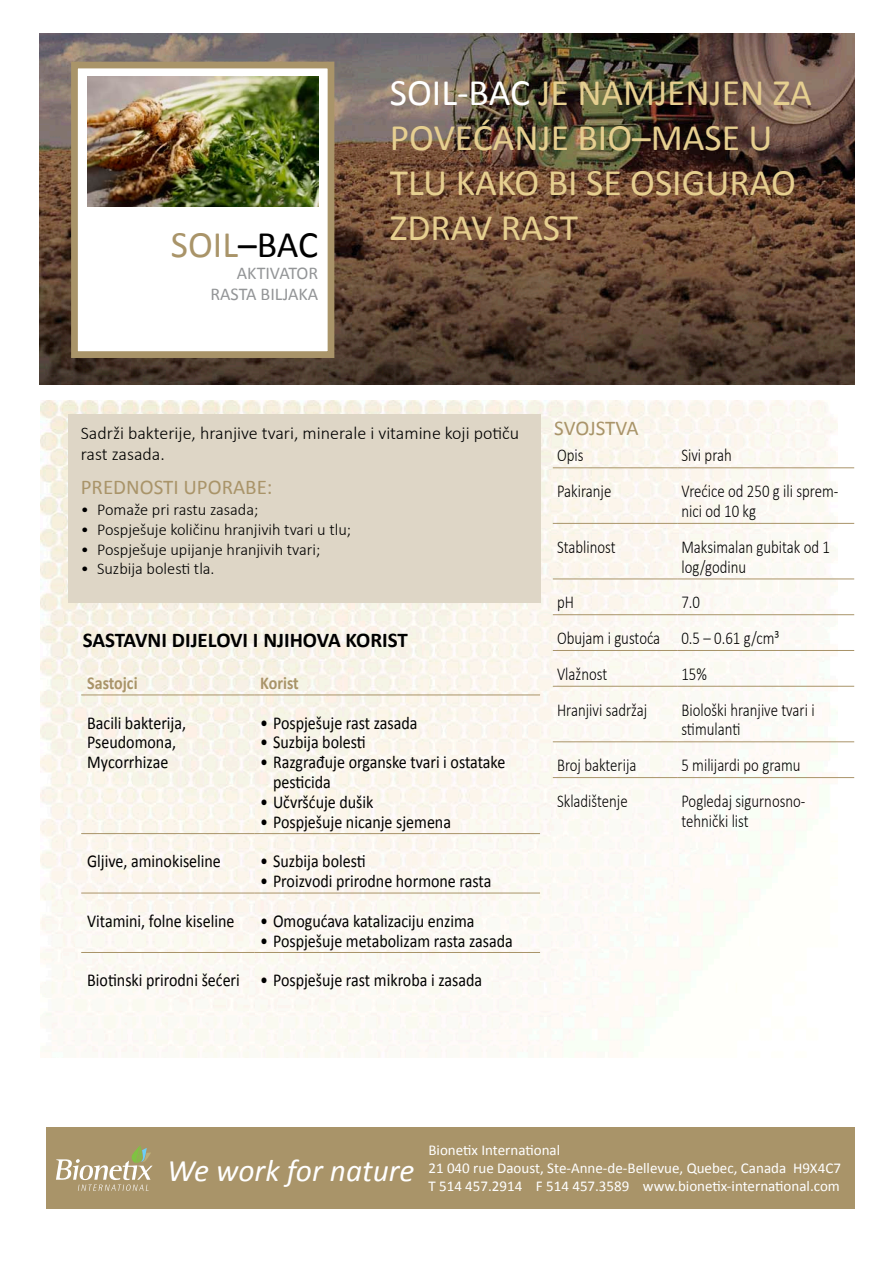
<style>
.page{position:relative;width:893px;height:1263px;background:#fff}
.page>*{position:absolute;margin:0;border:0;box-sizing:border-box;transform-origin:0 0}
.t1{font:37.5px/45px "Calibri";color:#e6cf90}
.t2{font:37.5px "Calibri";color:#a99469}
.t3{font:italic 31.35px "Calibri";color:#fff}
.t4{font:700 21px "Calibri";color:#000}
.t5{font:21px "Calibri";color:#a99469}
.t6{font:18.15px/19.8px "Calibri";color:#000;scale:.88 1}
.t7{font:300 18.15px/19.8px "Calibri";color:#000;scale:.82 1}
.t8{font:700 18.15px "Calibri";color:#a99469;scale:.88 1}
.t9{font:300 18px/21.6px "Calibri";color:#000}
.t10{font:18px/21.6px "Calibri";color:#939597;text-align:right}
.t11{font:300 16.5px "Calibri";color:#000}
.t12{font:15px/18px "Calibri";color:#fff}
.s1{color:#000}
.s2{color:#fff}
</style>
<div class="page">
<img style="left:40px;top:400px;width:798px;height:657px">
<img style="left:40px;top:33px;width:814px;height:352px">
<div style="left:68px;top:414px;width:472px;height:188px;background:#ded6c6"></div>
<div style="left:46px;top:1128px;width:808px;height:81px;background:#a99469"></div>
<div style="left:71px;top:62px;width:263px;height:296px;background:#fff;border:7px solid #a99469"></div>
<img style="left:87px;top:77px;width:231px;height:129px">
<svg style="left:56px;top:1146px;width:97px;height:45px"></svg>
<hr style="left:553px;top:467px;width:124px;height:1px;background:#a99469">
<hr style="left:677px;top:467px;width:177px;height:1px;background:#a99469">
<hr style="left:553px;top:523px;width:124px;height:1px;background:#a99469">
<hr style="left:677px;top:523px;width:177px;height:1px;background:#a99469">
<hr style="left:553px;top:579px;width:124px;height:1px;background:#a99469">
<hr style="left:677px;top:579px;width:177px;height:1px;background:#a99469">
<hr style="left:553px;top:614px;width:124px;height:1px;background:#a99469">
<hr style="left:677px;top:614px;width:177px;height:1px;background:#a99469">
<hr style="left:553px;top:650px;width:124px;height:1px;background:#a99469">
<hr style="left:677px;top:650px;width:177px;height:1px;background:#a99469">
<hr style="left:553px;top:686px;width:124px;height:1px;background:#a99469">
<hr style="left:677px;top:686px;width:177px;height:1px;background:#a99469">
<hr style="left:553px;top:741px;width:124px;height:1px;background:#a99469">
<hr style="left:677px;top:741px;width:177px;height:1px;background:#a99469">
<hr style="left:553px;top:777px;width:124px;height:1px;background:#a99469">
<hr style="left:677px;top:777px;width:177px;height:1px;background:#a99469">
<hr style="left:81px;top:694px;width:173px;height:1px;background:#a99469">
<hr style="left:254px;top:694px;width:286px;height:1px;background:#a99469">
<hr style="left:81px;top:833px;width:173px;height:1px;background:#a99469">
<hr style="left:254px;top:833px;width:286px;height:1px;background:#a99469">
<hr style="left:81px;top:893px;width:173px;height:1px;background:#a99469">
<hr style="left:254px;top:893px;width:286px;height:1px;background:#a99469">
<hr style="left:81px;top:952px;width:173px;height:1px;background:#a99469">
<hr style="left:254px;top:952px;width:286px;height:1px;background:#a99469">
<h1 class="t2" style="left:171px;top:221px;width:149px">SOIL<span class="s1">–BAC</span></h1>
<p class="t10" style="left:210px;top:262px;width:109px">AKTIVATOR<br>RASTA BILJAKA</p>
<h1 class="t1" style="left:390px;top:70px;width:423px"><span class="s2">SOIL-BAC</span> JE NAMJENJEN ZA<br>POVEĆANJE BIO–MASE U<br>TLU KAKO BI SE OSIGURAO<br>ZDRAV RAST</h1>
<p class="t9" style="left:81px;top:422px;width:440px">Sadrži bakterije, hranjive tvari, minerale i vitamine koji potiču rast zasada.</p>
<p class="t5" style="left:554px;top:414px;width:86px">SVOJSTVA</p>
<p class="t7" style="left:557px;top:445px;width:34px">Opis</p>
<p class="t7" style="left:681px;top:445px;width:63px">Sivi prah</p>
<p class="t7" style="left:557px;top:481px;width:68px">Pakiranje</p>
<p class="t7" style="left:681px;top:481px;width:193px">Vrećice od 250 g ili sprem&shy;nici od 10 kg</p>
<p class="t7" style="left:557px;top:537px;width:73px">Stablinost</p>
<p class="t7" style="left:681px;top:537px;width:183px">Maksimalan gubitak od 1 log/godinu</p>
<p class="t7" style="left:557px;top:592px;width:22px">pH</p>
<p class="t5" style="left:81px;top:474px;width:193px">PREDNOSTI UPORABE:</p>
<p class="t11" style="left:81px;top:499px;width:179px">• Pomaže pri rastu zasada;</p>
<p class="t11" style="left:81px;top:519px;width:272px">• Pospješuje količinu hranjivih tvari u tlu;</p>
<p class="t11" style="left:81px;top:539px;width:241px">• Pospješuje upijanje hranjivih tvari;</p>
<p class="t11" style="left:81px;top:559px;width:135px">• Suzbija bolesti tla.</p>
<p class="t7" style="left:557px;top:584px;width:273px;line-height:35.7px;text-indent:124px">7.0<br>Obujam i gustoća 0.5 – 0.61 g/cm³<br>Vlažnost</p>
<p class="t4" style="left:83px;top:627px;width:327px">SASTAVNI DIJELOVI I NJIHOVA KORIST</p>
<p class="t7" style="left:681px;top:664px;width:33px">15%</p>
<p class="t8" style="left:87px;top:671px;width:59px">Sastojci</p>
<p class="t8" style="left:260px;top:671px;width:45px">Korist</p>
<p class="t6" style="left:87px;top:713px;width:114px">Bacili bakterija,<br>Pseudomona,<br>Mycorrhizae</p>
<p class="t6" style="left:260px;top:713px;width:180px">• Pospješuje rast zasada</p>
<p class="t7" style="left:557px;top:699px;width:111px">Hranjivi sadržaj</p>
<p class="t7" style="left:681px;top:699px;width:164px">Biološki hranjive tvari i stimulanti</p>
<p class="t7" style="left:557px;top:755px;width:98px">Broj bakterija</p>
<p class="t7" style="left:681px;top:755px;width:147px">5 milijardi po gramu</p>
<p class="t7" style="left:557px;top:791px;width:88px">Skladištenje</p>
<p class="t7" style="left:681px;top:791px;width:153px">Pogledaj sigurnosno&shy;tehnički list</p>
<p class="t6" style="left:260px;top:732px;width:121px">• Suzbija bolesti</p>
<p class="t6" style="left:273px;top:752px;width:265px;text-indent:-13px">• Razgrađuje organske tvari i ostatake pesticida</p>
<p class="t6" style="left:260px;top:792px;width:130px">• Učvršćuje dušik</p>
<p class="t6" style="left:260px;top:812px;width:218px">• Pospješuje nicanje sjemena</p>
<p class="t6" style="left:87px;top:851px;width:153px">Gljive, aminokiseline</p>
<p class="t6" style="left:260px;top:851px;width:121px">• Suzbija bolesti</p>
<p class="t6" style="left:260px;top:871px;width:264px">• Proizvodi prirodne hormone rasta</p>
<p class="t6" style="left:87px;top:911px;width:169px">Vitamini, folne kiseline</p>
<p class="t6" style="left:260px;top:911px;width:245px">• Omogućava katalizaciju enzima</p>
<p class="t6" style="left:87px;top:921px;width:485px;line-height:39.6px;text-indent:173px">• Pospješuje metabolizam rasta zasada<br>Biotinski prirodni šećeri • Pospješuje rast mikroba i zasada</p>
<h2 class="t3" style="left:167px;top:1149px;width:249px">We work for nature</h2>
<p class="t12" style="left:428px;top:1141px;width:414px">Bionetix International<br>21 040 rue Daoust, Ste-Anne-de-Bellevue, Quebec, Canada H9X4C7<br>T 514 457.2914 F 514 457.3589 www.bionetix-international.com</p>
</div>
